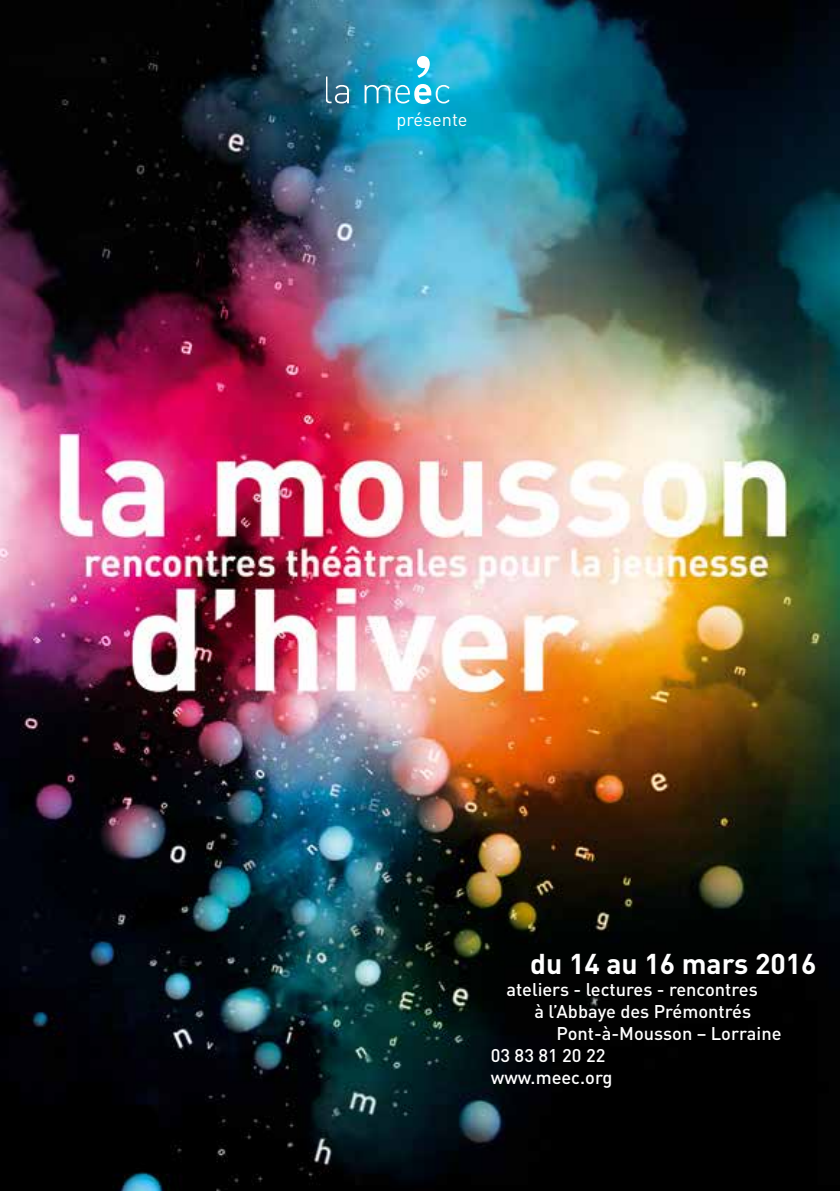
<style>
.page{position:relative;width:840px;height:1191px;background:#fff}
.page>*{position:absolute;margin:0;border:0;box-sizing:border-box;transform-origin:0 0}
.t1{font:700 28.4px "DIN";color:#fff}
.t2{font:500 18.2px "DIN";color:#fff}
.t3{font:18.2px "DIN";color:#fff}
</style>
<div class="page">
<img style="left:0;top:0;width:839px;height:1191px">
<svg style="left:326px;top:76px;width:23px;height:27px"></svg>
<svg style="left:364px;top:84px;width:85px;height:20px"></svg>
<svg style="left:417px;top:56px;width:12px;height:22px"></svg>
<p class="t3" style="left:396px;top:108px;width:73px">présente</p>
<h1 class="t1" style="left:530px;top:945px;width:288px">du 14 au 16 mars 2016</h1>
<p class="t2" style="left:506px;top:978px;width:253px">ateliers - lectures - rencontres</p>
<p class="t2" style="left:534px;top:1000px;width:218px">à l’Abbaye des Prémontrés</p>
<p class="t2" style="left:556px;top:1021px;width:226px">Pont-à-Mousson – Lorraine</p>
<p class="t2" style="left:490px;top:1043px;width:116px">03 83 81 20 22</p>
<p class="t2" style="left:490px;top:1065px;width:123px">www.meec.org</p>
</div>
